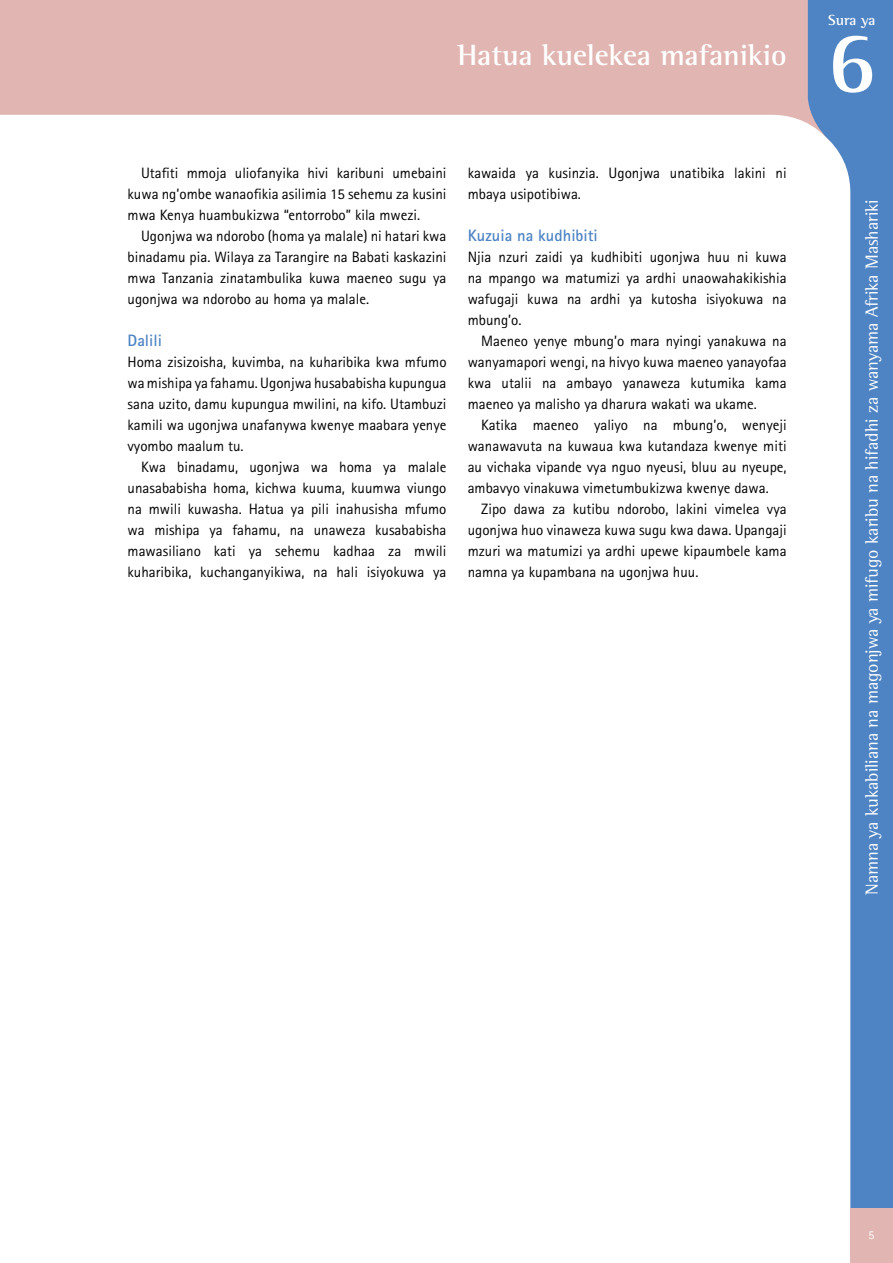
<style>
.page{position:relative;width:893px;height:1263px;background:#fff}
.page>*{position:absolute;margin:0;border:0;box-sizing:border-box;transform-origin:0 0}
.t1{font:700 90px "Rotis Serif";color:#fff}
.t2{font:700 30px "Rotis Semi Serif";color:#fff}
.t3{font:18px "Rotis Semi Serif";color:#fff}
.t4{font:700 16.5px "Rotis Sans Serif";color:#4e84c4}
.t5{font:15px/21px "Rotis Sans Serif";color:#000;text-align:justify}
.t6{font:700 15px "Rotis Semi Serif";letter-spacing:-.01em;color:#fff}
.t7{font:12px "Rotis Sans Serif";color:#fff}
</style>
<div class="page">
<svg style="left:0;top:0;width:808px;height:124px;background:#e3bbb7"></svg>
<svg style="left:808px;top:0;width:85px;height:1208px;fill:#4e84c4"></svg>
<div style="left:850px;top:1208px;width:43px;height:55px;background:#e1b6b2"></div>
<h2 class="t2" style="left:458px;top:37px;width:331px">Hatua kuelekea mafanikio</h2>
<p class="t5" style="left:128px;top:163px;width:320px;text-indent:14px">Utafiti mmoja uliofanyika hivi karibuni umebaini kuwa ng’ombe wanaofikia asilimia 15 sehemu za kusini mwa Kenya huambukizwa “entorrobo” kila mwezi.</p>
<p class="t5" style="left:128px;top:226px;width:320px;text-indent:14px">Ugonjwa wa ndorobo (homa ya malale) ni hatari kwa binadamu pia. Wilaya za Tarangire na Babati kaskazini mwa Tanzania zinatambulika kuwa maeneo sugu ya ugonjwa wa ndorobo au homa ya malale.</p>
<p class="t4" style="left:128px;top:330px;width:36px">Dalili</p>
<p class="t5" style="left:128px;top:352px;width:320px">Homa zisizoisha, kuvimba, na kuharibika kwa mfumo wa mishipa ya fahamu. Ugonjwa husababisha kupungua sana uzito, damu kupungua mwilini, na kifo. Utambuzi kamili wa ugonjwa unafanywa kwenye maabara yenye vyombo maalum tu.</p>
<p class="t5" style="left:128px;top:457px;width:320px;text-indent:14px">Kwa binadamu, ugonjwa wa homa ya malale unasababisha homa, kichwa kuuma, kuumwa viungo na mwili kuwasha. Hatua ya pili inahusisha mfumo wa mishipa ya fahamu, na unaweza kusababisha mawasiliano kati ya sehemu kadhaa za mwili kuharibika, kuchanganyikiwa, na hali isiyokuwa ya</p>
<p class="t5" style="left:468px;top:163px;width:320px">kawaida ya kusinzia. Ugonjwa unatibika lakini ni mbaya usipotibiwa.</p>
<p class="t4" style="left:468px;top:225px;width:132px">Kuzuia na kudhibiti</p>
<p class="t5" style="left:468px;top:247px;width:320px">Njia nzuri zaidi ya kudhibiti ugonjwa huu ni kuwa na mpango wa matumizi ya ardhi unaowahakikishia wafugaji kuwa na ardhi ya kutosha isiyokuwa na mbung’o.</p>
<p class="t5" style="left:468px;top:331px;width:320px;text-indent:14px">Maeneo yenye mbung’o mara nyingi yanakuwa na wanyamapori wengi, na hivyo kuwa maeneo yanayofaa kwa utalii na ambayo yanaweza kutumika kama maeneo ya malisho ya dharura wakati wa ukame.</p>
<p class="t5" style="left:468px;top:415px;width:320px;text-indent:14px">Katika maeneo yaliyo na mbung’o, wenyeji wanawavuta na kuwaua kwa kutandaza kwenye miti au vichaka vipande vya nguo nyeusi, bluu au nyeupe, ambavyo vinakuwa vimetumbukizwa kwenye dawa.</p>
<p class="t5" style="left:468px;top:499px;width:320px;text-indent:14px">Zipo dawa za kutibu ndorobo, lakini vimelea vya ugonjwa huo vinaweza kuwa sugu kwa dawa. Upangaji mzuri wa matumizi ya ardhi upewe kipaumbele kama namna ya kupambana na ugonjwa huu.</p>
<p class="t6" style="left:828px;top:11px;width:49px">Sura ya</p>
<h1 class="t1" style="left:827px;top:9px;width:52px">6</h1>
<p class="t3" style="left:861px;top:895px;width:697px;rotate:-90deg">Namna ya kukabiliana na magonjwa ya mifugo karibu na hifadhi za wanyama Afrika Mashariki</p>
<p class="t7" style="left:869px;top:1228px;width:7px">5</p>
</div>
